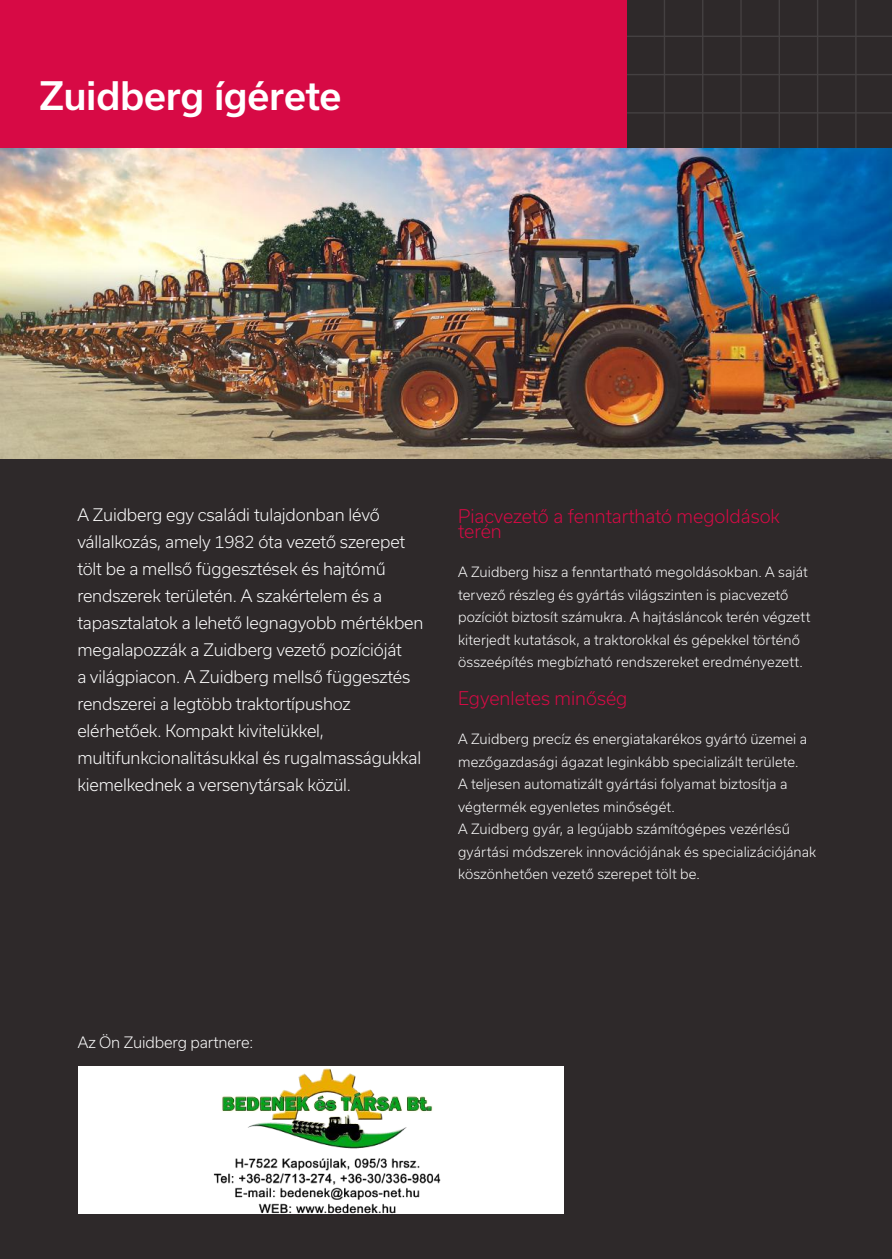
<style>
.page{position:relative;width:892px;height:1259px;background:#fff}
.page>*{position:absolute;margin:0;border:0;box-sizing:border-box;transform-origin:0 0}
.t1{font:500 37.5px "Usual";letter-spacing:-.01em;color:#fff}
.t2{font:300 18px/15px "Usual";letter-spacing:-.005em;color:#d70a45}
.t3{font:300 16.5px/27px "Usual";letter-spacing:-.01em;color:#fff}
.t4{font:300 15px "Usual";letter-spacing:-.01em;color:#fff}
.t5{font:300 13.5px/22.5px "Usual";letter-spacing:.005em;color:#fff}
</style>
<div class="page">
<div style="left:0;top:0;width:891px;height:1259px;background:#2e292a"></div>
<hr style="left:625px;top:0;width:2px;height:150px;background:#444041">
<hr style="left:663px;top:0;width:2px;height:150px;background:#444041">
<hr style="left:702px;top:0;width:1px;height:150px;background:#444041">
<hr style="left:740px;top:0;width:1px;height:150px;background:#444041">
<hr style="left:778px;top:0;width:2px;height:150px;background:#444041">
<hr style="left:816px;top:0;width:2px;height:150px;background:#444041">
<hr style="left:855px;top:0;width:1px;height:150px;background:#444041">
<hr style="left:428px;top:112px;width:463px;height:2px;background:#444041">
<hr style="left:428px;top:74px;width:463px;height:1px;background:#444041">
<hr style="left:428px;top:36px;width:463px;height:1px;background:#444041">
<div style="left:1px;top:0;width:625px;height:149px;background:#d70a45"></div>
<div style="left:78px;top:1066px;width:485px;height:148px;background:#fff"></div>
<img style="left:1px;top:149px;width:890px;height:309px">
<img style="left:213px;top:1068px;width:227px;height:146px">
<h1 class="t1" style="left:39px;top:75px;width:304px">Zuidberg ígérete</h1>
<p class="t3" style="left:77px;top:502px;width:348px">A Zuidberg egy családi tulajdonban lévő vállalkozás, amely 1982 óta vezető szerepet tölt be a mellső függesztések és hajtómű rendszerek területén. A szakértelem és a tapasztalatok a lehető legnagyobb mértékben megalapozzák a Zuidberg vezető pozícióját<br>a világpiacon. A Zuidberg mellső függesztés rendszerei a legtöbb traktortípushoz elérhetőek. Kompakt kivitelükkel, multifunkcionalitásukkal és rugalmasságukkal kiemelkednek a versenytársak közül.</p>
<h2 class="t2" style="left:458px;top:508px;width:323px">Piacvezető a fenntartható megoldások terén</h2>
<p class="t5" style="left:458px;top:561px;width:354px">A Zuidberg hisz a fenntartható megoldásokban. A saját tervező részleg és gyártás világszinten is piacvezető pozíciót biztosít számukra. A hajtásláncok terén végzett kiterjedt kutatások, a traktorokkal és gépekkel történő összeépítés megbízható rendszereket eredményezett.</p>
<h2 class="t2" style="left:458px;top:690px;width:171px">Egyenletes minőség</h2>
<p class="t5" style="left:458px;top:728px;width:360px">A Zuidberg precíz és energiatakarékos gyártó üzemei a mezőgazdasági ágazat leginkább specializált területe.<br>A teljesen automatizált gyártási folyamat biztosítja a végtermék egyenletes minőségét.<br>A Zuidberg gyár, a legújabb számítógépes vezérlésű gyártási módszerek innovációjának és specializációjának köszönhetően vezető szerepet tölt be.</p>
<p class="t4" style="left:78px;top:1034px;width:177px">Az Ön Zuidberg partnere:</p>
</div>
